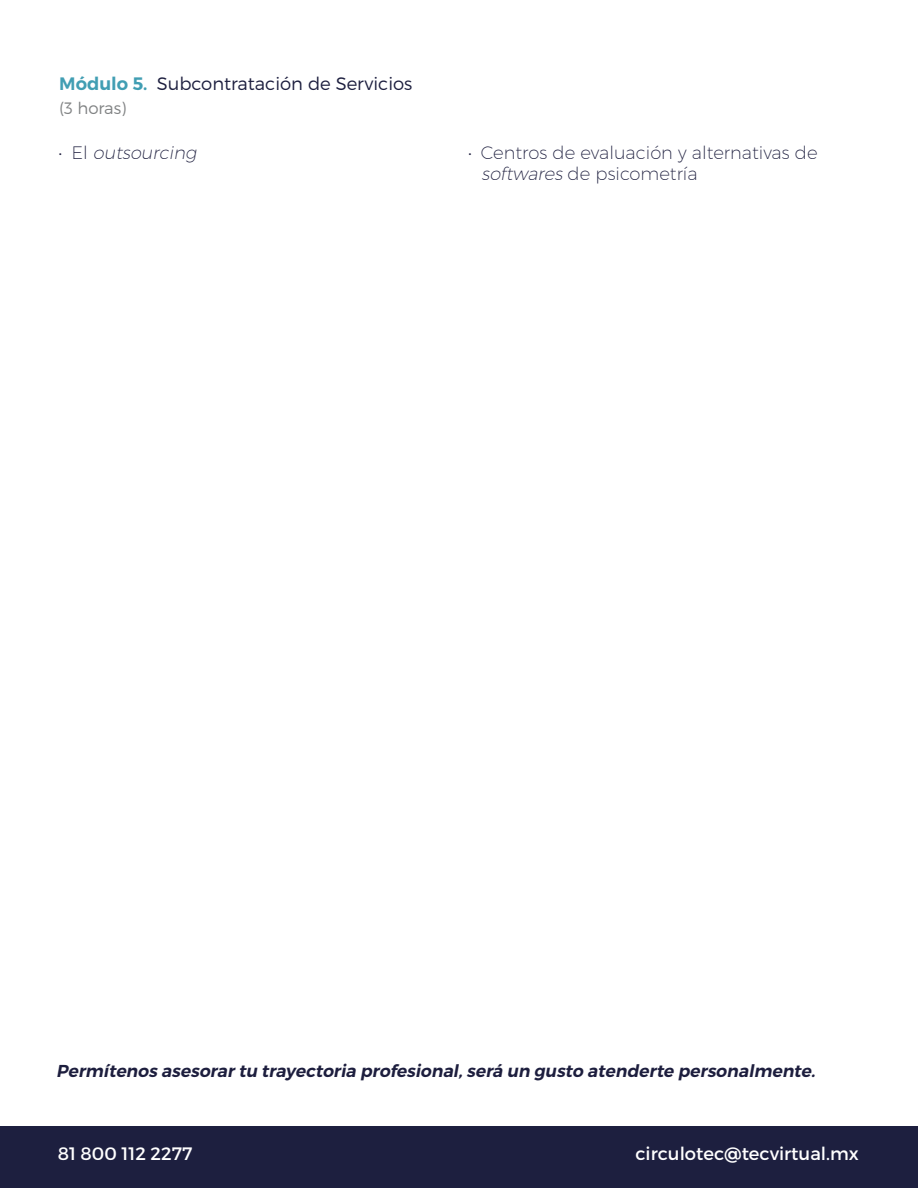
<style>
.page{position:relative;width:918px;height:1188px;background:#fff}
.page>*{position:absolute;margin:0;border:0;box-sizing:border-box;transform-origin:0 0}
.t1{font:200 18px/21px "Montserrat";color:#1d1e3e}
.t2{font:18px "Montserrat";color:#fff}
.t3{font:300 18px "Montserrat";color:#1d1f3f}
.t4{font:italic 200 18px "Montserrat";color:#1d1e3e}
.t5{font:italic 600 17.25px "Montserrat";color:#1d1e3e}
.t6{font:300 16.5px "Montserrat";color:#818384}
.s1{font-weight:600;color:#419eb3}
.s2{font-style:normal}
.s3{font-style:italic}
</style>
<div class="page">
<div style="left:0;top:1126px;width:918px;height:62px;background:#1d1f3f"></div>
<p class="t3" style="left:59px;top:73px;width:355px"><span class="s1">Módulo 5.</span> Subcontratación de Servicios</p>
<p class="t6" style="left:59px;top:98px;width:69px">(3 horas)</p>
<p class="t4" style="left:58px;top:142px;width:143px"><span class="s2">• E l</span> outsourcing</p>
<p class="t1" style="left:482px;top:142px;width:338px;text-indent:-14px">• Centros de evaluación y alternativas de <span class="s3">softwares</span> de psicometría</p>
<p class="t5" style="left:56px;top:1060px;width:764px">Permítenos asesorar tu trayectoria profesional,será un gusto atenderte personalmente.</p>
<p class="t2" style="left:58px;top:1143px;width:136px">81 800 112 2277</p>
<p class="t2" style="left:635px;top:1143px;width:225px">circulotec@tecvirtual.mx</p>
</div>
